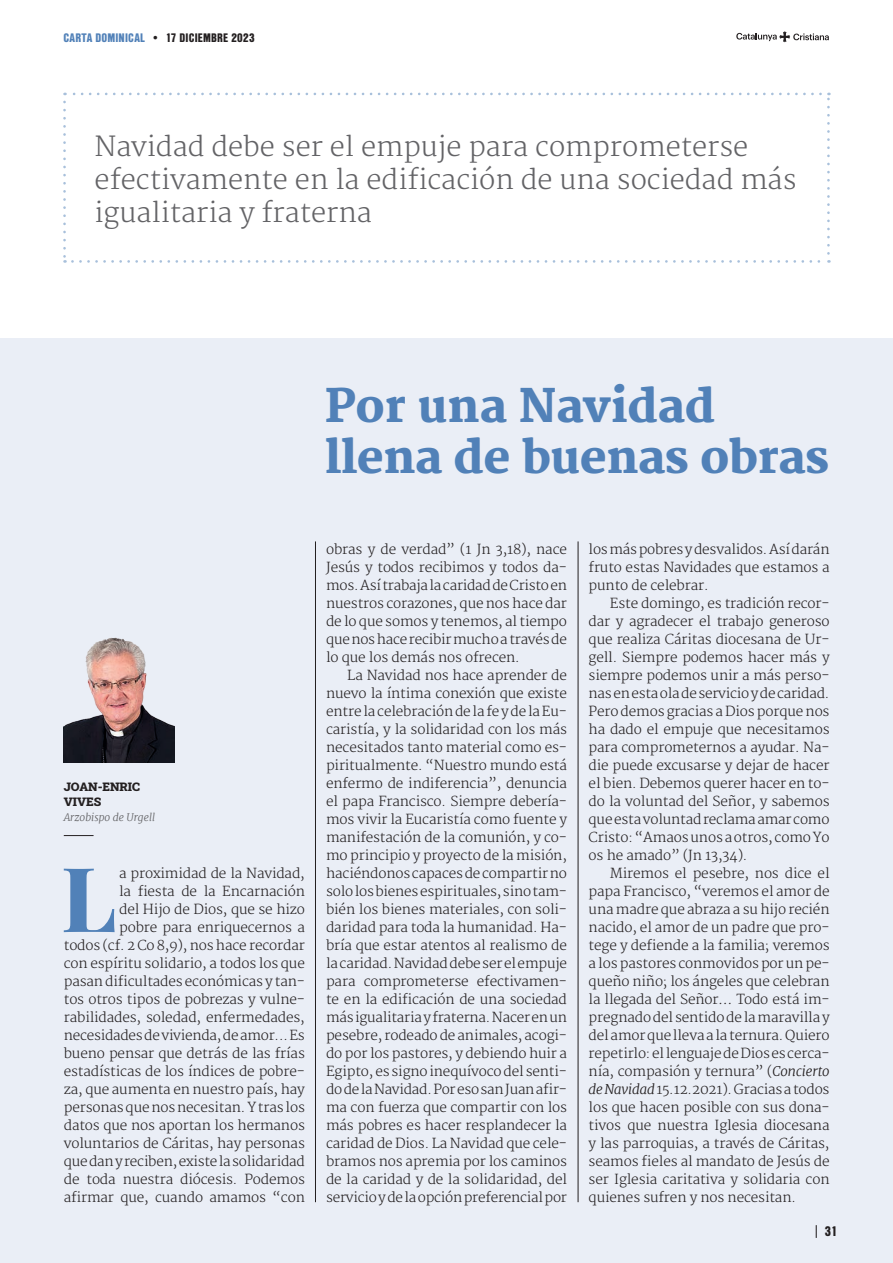
<style>
.page{position:relative;width:893px;height:1263px;background:#fff}
.page>*{position:absolute;margin:0;border:0;box-sizing:border-box;transform-origin:0 0}
.t1{font:800 89.7px "Playfair Display";color:#5181b8}
.TITOL_OMELLA{font:800 45px "Merriweather";letter-spacing:-.01em;color:#5181b8}
.DESTACATS_CARTA_DOMINICAL{font:300 27px/33px "Merriweather";color:#636366}
.TEXTO_PPAL_ESP{font:300 13.5px/18px "Merriweather";letter-spacing:-.01em;color:#231f20;text-align:justify}
.t2{font:900 13.5px "Nimbus San Con LOT";color:#231f20}
.t3{font:900 12px "Nimbus San Con LOT";letter-spacing:.015em;color:#231f20}
.NOM_REDACTORS{font:12px "Roboto Slab";color:#231f20}
.CARREC_REDACTORS{font:italic 300 10.5px "Merriweather";color:#636366}
.s1{color:#5181b8}
.s2{font-style:italic}
</style>
<div class="page">
<div style="left:0;top:338px;width:893px;height:925px;background:#eaeef6"></div>
<svg style="left:63px;top:102px;width:3px;height:161px"></svg>
<svg style="left:72px;top:260px;width:757px;height:3px"></svg>
<svg style="left:827px;top:93px;width:3px;height:160px"></svg>
<svg style="left:65px;top:93px;width:756px;height:2px"></svg>
<svg style="left:736px;top:31px;width:93px;height:11px"></svg>
<svg style="left:816px;top:1225px;width:1px;height:13px"></svg>
<hr style="left:315px;top:541px;width:1px;height:661px;background:#231f20">
<hr style="left:578px;top:541px;width:1px;height:661px;background:#231f20">
<hr style="left:64px;top:835px;width:30px;height:1px;background:#231f20">
<img style="left:64px;top:637px;width:110px;height:126px">
<p class="t3" style="left:63px;top:28px;width:193px"><span class="s1">CARTA DOMINICAL</span> • 17 DICIEMBRE 2023</p>
<p class="DESTACATS_CARTA_DOMINICAL" style="left:95px;top:131px;width:703px">Navidad debe ser el empuje para comprometerse efectivamente en la edificación de una sociedad más igualitaria y fraterna</p>
<p class="TITOL_OMELLA" style="left:325px;top:380px;width:391px">Por una Navidad</p>
<p class="TITOL_OMELLA" style="left:325px;top:431px;width:505px">llena de buenas obras</p>
<p class="NOM_REDACTORS" style="left:64px;top:778px;width:78px">JOAN-ENRIC</p>
<p class="NOM_REDACTORS" style="left:64px;top:793px;width:39px">VIVES</p>
<p class="CARREC_REDACTORS" style="left:64px;top:811px;width:93px">Arzobispo de Urgell</p>
<p class="TEXTO_PPAL_ESP" style="left:64px;top:865px;width:243px;text-align:right">a proximidad de la Navidad,<br>la fiesta de la Encarnación<br>del Hijo de Dios, que se hizo<br>pobre para enriquecernos a<br>todos (cf. 2 Co 8,9), nos hace recordar con espíritu solidario, a todos los que pasan dificultades económicas y tan&shy;tos otros tipos de pobrezas y vulne&shy;rabilidades, soledad, enfermedades, necesidades de vivienda, de amor... Es bueno pensar que detrás de las frías estadísticas de los índices de pobre&shy;za, que aumenta en nuestro país, hay personas que nos necesitan. Y tras los datos que nos aportan los hermanos voluntarios de Cáritas, hay personas que dan y reciben, existe la solidaridad de toda nuestra diócesis. Podemos afirmar que, cuando amamos “con</p>
<p class="t1" style="left:61px;top:828px;width:57px">L</p>
<p class="TEXTO_PPAL_ESP" style="left:326px;top:541px;width:243px">obras y de verdad” (1 Jn 3,18), nace Jesús y todos recibimos y todos da&shy;mos. Así trabaja la caridad de Cristo en nuestros corazones, que nos hace dar de lo que somos y tenemos, al tiempo que nos hace recibir mucho a través de lo que los demás nos ofrecen.</p>
<p class="TEXTO_PPAL_ESP" style="left:326px;top:667px;width:243px;text-indent:21px">La Navidad nos hace aprender de nuevo la íntima conexión que existe entre la celebración de la fe y de la Eu&shy;caristía, y la solidaridad con los más necesitados tanto material como es&shy;piritualmente. “Nuestro mundo está enfermo de indiferencia”, denuncia el papa Francisco. Siempre debería&shy;mos vivir la Eucaristía como fuente y manifestación de la comunión, y co&shy;mo principio y proyecto de la misión, haciéndonos capaces de compartir no solo los bienes espirituales, sino tam&shy;bién los bienes materiales, con soli&shy;daridad para toda la humanidad. Ha&shy;bría que estar atentos al realismo de la caridad. Navidad debe ser el empuje para comprometerse efectivamen&shy;te en la edificación de una sociedad más igualitaria y fraterna. Nacer en un pesebre, rodeado de animales, acogi&shy;do por los pastores, y debiendo huir a Egipto, es signo inequívoco del senti&shy;do de la Navidad. Por eso san Juan afir&shy;ma con fuerza que compartir con los más pobres es hacer resplandecer la caridad de Dios. La Navidad que cele&shy;bramos nos apremia por los caminos de la caridad y de la solidaridad, del servicio y de la opción preferencial por</p>
<p class="TEXTO_PPAL_ESP" style="left:589px;top:541px;width:242px">los más pobres y desvalidos. Así darán fruto estas Navidades que estamos a punto de celebrar.</p>
<p class="TEXTO_PPAL_ESP" style="left:589px;top:595px;width:242px;text-indent:21px">Este domingo, es tradición recor&shy;dar y agradecer el trabajo generoso que realiza Cáritas diocesana de Ur&shy;gell. Siempre podemos hacer más y siempre podemos unir a más perso&shy;nas en esta ola de servicio y de caridad.<br>Pero demos gracias a Dios porque nos ha dado el empuje que necesitamos para comprometernos a ayudar. Na&shy;die puede excusarse y dejar de hacer el bien. Debemos querer hacer en to&shy;do la voluntad del Señor, y sabemos que esta voluntad reclama amar como Cristo: “Amaos unos a otros, como Yo os he amado” (Jn 13,34).</p>
<p class="TEXTO_PPAL_ESP" style="left:589px;top:864px;width:242px;text-indent:21px">Miremos el pesebre, nos dice el papa Francisco, “veremos el amor de una madre que abraza a su hijo recién nacido, el amor de un padre que pro&shy;tege y defiende a la familia; veremos a los pastores conmovidos por un pe&shy;queño niño; los ángeles que celebran la llegada del Señor… Todo está im&shy;pregnado del sentido de la maravilla y del amor que lleva a la ternura. Quiero repetirlo: el lenguaje de Dios es cerca&shy;nía, compasión y ternura” (<span class="s2">Concierto de Navidad</span> 15.12.2021). Gracias a todos los que hacen posible con sus dona&shy;tivos que nuestra Iglesia diocesana y las parroquias, a través de Cáritas, seamos fieles al mandato de Jesús de ser Iglesia caritativa y solidaria con quienes sufren y nos necesitan.</p>
<p class="t2" style="left:825px;top:1221px;width:14px">31</p>
</div>
